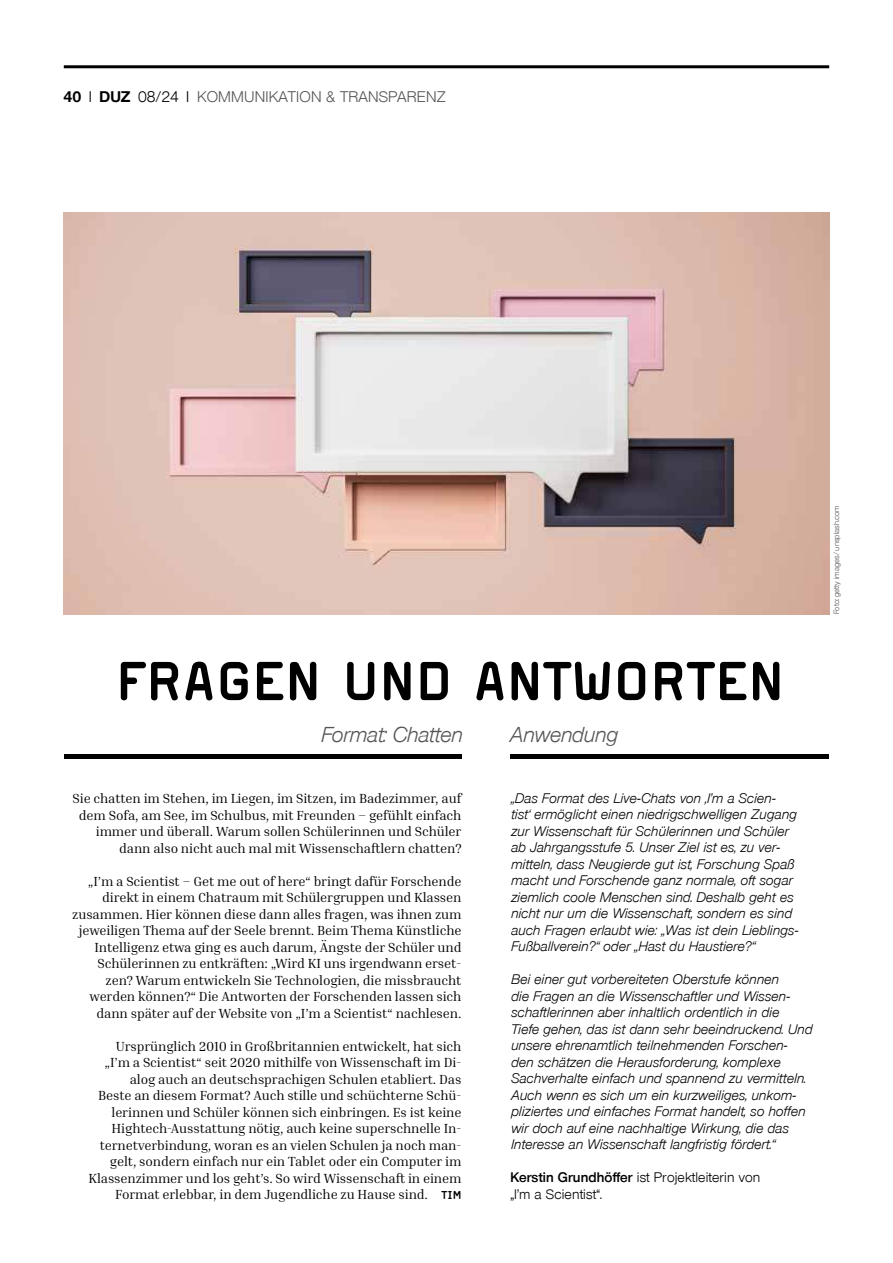
<style>
.page{position:relative;width:893px;height:1263px;background:#fff}
.page>*{position:absolute;margin:0;border:0;box-sizing:border-box;transform-origin:0 0}
.t1{font:700 64.5px "Magda Clean";letter-spacing:.005em;color:#000}
.t2{font:italic 21px "Olnova";letter-spacing:-.01em;color:#575656}
.t3{font:15px "Olnova";letter-spacing:.01em;color:#575656}
.t4{font:13.5px/16.5px "Inria Serif";letter-spacing:-.01em;color:#000;text-align:right}
.t5{font:italic 13.5px/16.5px "Olnova";letter-spacing:.01em;color:#000}
.t6{font:13.5px/16.5px "Olnova";letter-spacing:.01em;color:#000}
.t7{font:7.5px "Olnova";color:#575656}
.s1{font-weight:700;color:#000}
.s2{color:#000}
.s3{font-family:"Magda Clean";font-weight:700}
.s4{font-weight:600}
</style>
<div class="page">
<img style="left:64px;top:213px;width:765px;height:401px">
<div style="left:64px;top:754px;width:397px;height:5px;background:#000"></div>
<div style="left:510px;top:754px;width:319px;height:5px;background:#000"></div>
<hr style="left:64px;top:65px;width:765px;height:3px;background:#000">
<p class="t3" style="left:64px;top:91px;width:384px"><span class="s1">40</span> <span class="s2">I</span> <span class="s1">DUZ</span> <span class="s2">08/24 I</span> KOMMUNIKATION &amp; TRANSPARENZ</p>
<h1 class="t1" style="left:116px;top:640px;width:670px">FRAGEN UND ANTWORTEN</h1>
<h2 class="t2" style="left:320px;top:726px;width:143px">Format: Chatten</h2>
<h2 class="t2" style="left:509px;top:726px;width:110px">Anwendung</h2>
<p class="t4" style="left:73px;top:791px;width:390px">Sie chatten im Stehen, im Liegen, im Sitzen, im Badezimmer, auf dem Sofa, am See, im Schulbus, mit Freunden – gefühlt einfach immer und überall. Warum sollen Schülerinnen und Schüler dann also nicht auch mal mit Wissenschaftlern chatten?</p>
<p class="t4" style="left:72px;top:874px;width:391px">„I’m a Scientist – Get me out of here“ bringt dafür Forschende direkt in einem Chatraum mit Schülergruppen und Klassen zusammen. Hier können diese dann alles fragen, was ihnen zum jeweiligen Thema auf der Seele brennt. Beim Thema Künstliche Intelligenz etwa ging es auch darum, Ängste der Schüler und Schülerinnen zu entkräften: „Wird KI uns irgendwann erset&shy;zen? Warum entwickeln Sie Technologien, die missbraucht werden können?“ Die Antworten der Forschenden lassen sich dann später auf der Website von „I’m a Scientist“ nachlesen.</p>
<p class="t4" style="left:89px;top:1039px;width:374px">Ursprünglich 2010 in Großbritannien entwickelt, hat sich „I’m a Scientist“ seit 2020 mithilfe von Wissenschaft im Di&shy;alog auch an deutschsprachigen Schulen etabliert. Das<br>Beste an diesem Format? Auch stille und schüchterne Schü&shy;lerinnen und Schüler können sich einbringen. Es ist keine Hightech-Ausstattung nötig, auch keine superschnelle In&shy;ternetverbindung, woran es an vielen Schulen ja noch man&shy;gelt, sondern einfach nur ein Tablet oder ein Computer im Klassenzimmer und los geht’s. So wird Wissenschaft in einem Format erlebbar, in dem Jugendliche zu Hause sind. <span class="s3">TIM</span></p>
<p class="t5" style="left:510px;top:791px;width:289px">„Das Format des Live-Chats von ‚I’m a Scien-<br>tist‘ ermöglicht einen niedrigschwelligen Zugang zur Wissenschaft für Schülerinnen und Schüler ab Jahrgangsstufe 5. Unser Ziel ist es, zu ver&shy;mitteln, dass Neugierde gut ist, Forschung Spaß macht und Forschende ganz normale, oft sogar ziemlich coole Menschen sind. Deshalb geht es nicht nur um die Wissenschaft, sondern es sind auch Fragen erlaubt wie: „Was ist dein Lieblings-Fußballverein?“ oder „Hast du Haustiere?“</p>
<p class="t5" style="left:510px;top:972px;width:303px">Bei einer gut vorbereiteten Oberstufe können<br>die Fragen an die Wissenschaftler und Wissen&shy;schaftlerinnen aber inhaltlich ordentlich in die<br>Tiefe gehen, das ist dann sehr beeindruckend. Und unsere ehrenamtlich teilnehmenden Forschen&shy;den schätzen die Herausforderung, komplexe Sachverhalte einfach und spannend zu vermitteln.<br>Auch wenn es sich um ein kurzweiliges, unkom&shy;pliziertes und einfaches Format handelt, so hoffen wir doch auf eine nachhaltige Wirkung, die das Interesse an Wissenschaft langfristig fördert.“</p>
<p class="t6" style="left:510px;top:1170px;width:252px"><span class="s4">Kerstin Grundhöffer</span> ist Projektleiterin von „I’m a Scientist“.</p>
<p class="t7" style="left:834px;top:614px;width:110px;rotate:-90deg">Foto: getty images /unsplash.com</p>
</div>
